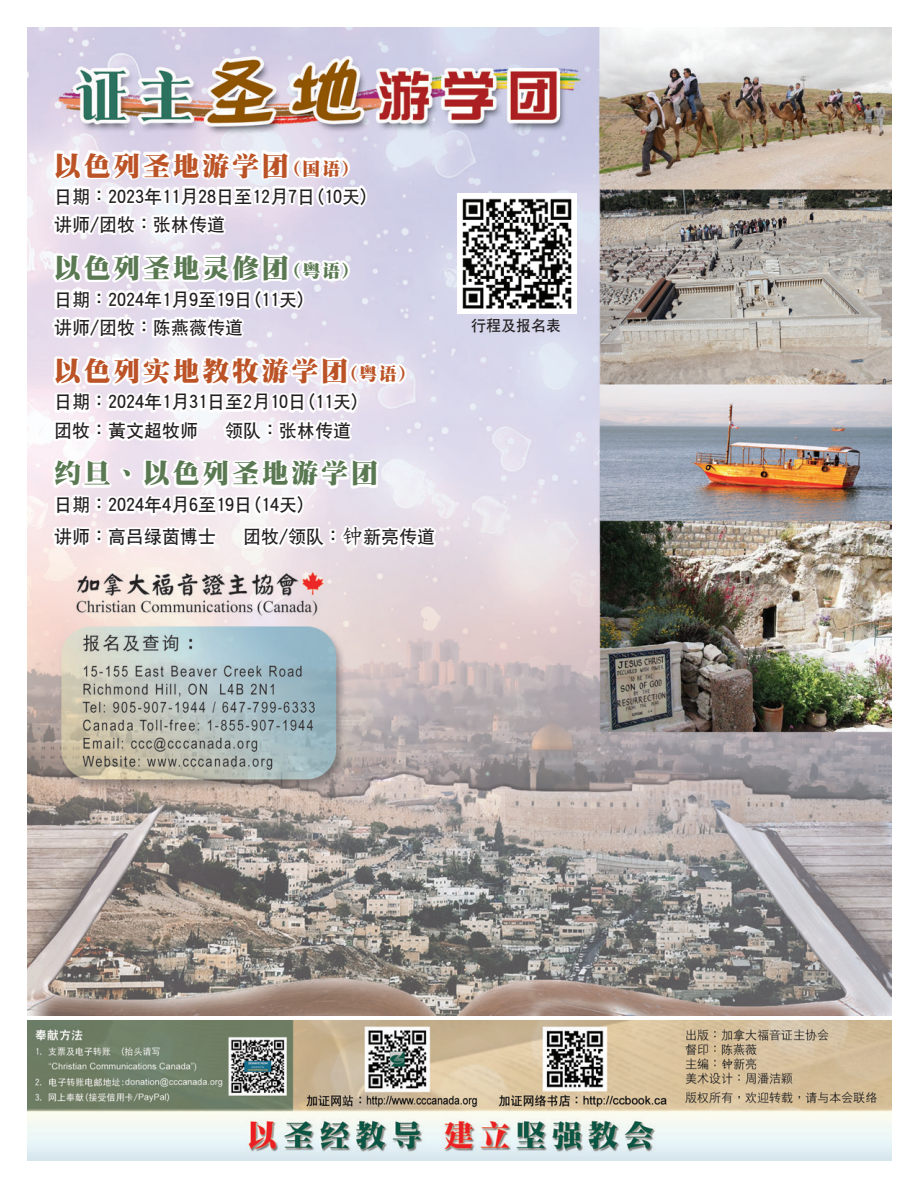
<style>
.page{position:relative;width:918px;height:1188px;background:#fff}
.page>*{position:absolute;margin:0;border:0;box-sizing:border-box;transform-origin:0 0}
.t1{font:27px "DFP Song W12 GB5";letter-spacing:.1em;color:#bb5327}
.t2{font:27px "DF Song W12 GB5";letter-spacing:.1em;color:#bb5327}
.t3{font:27px "DF Song W12 GB5";letter-spacing:.1em;color:#5a7953}
.t4{font:27px "DFP Song W12 GB5";letter-spacing:.1em;color:#5a7953}
.t5{font:18px/28.3px "DF Hei W7 GB5";color:#231f20}
.t6{font:15px "DF Hei W7 GB5";color:#231f20}
.s1{font-size:18px}
.s2{font-family:"DF Kai Shu SB Estd BF";font-size:21px}
</style>
<div class="page">
<img style="left:27px;top:27px;width:864px;height:988px">
<img style="left:27px;top:1021px;width:864px;height:140px">
<svg style="left:52px;top:150px;width:498px;height:435px"></svg>
<img style="left:458px;top:194px;width:119px;height:119px">
<h1 class="t2" style="left:54px;top:152px;width:298px">以色列聖地遊學團<span class="s1">(國語)</span></h1>
<p class="t5" style="left:54px;top:182px;width:316px">日期：2023年11月28日至12月7日(10天)講師/團牧：張林傳道</p>
<h1 class="t3" style="left:54px;top:255px;width:298px">以色列聖地靈修團<span class="s1">(粵語)</span></h1>
<p class="t5" style="left:54px;top:285px;width:253px">日期：2024年1月9至19日(11天)講師/團牧：陳燕薇傳道</p>
<h1 class="t1" style="left:54px;top:357px;width:352px">以色列實地教牧遊學團<span class="s1">(粵語)</span></h1>
<p class="t5" style="left:54px;top:388px;width:307px">日期：2024年1月31日至2月10日(11天)團牧：黃文超牧師</p>
<p class="t5" style="left:225px;top:416px;width:127px">領隊：張林傳道</p>
<h1 class="t4" style="left:54px;top:460px;width:325px">約旦、以色列聖地遊學團</h1>
<p class="t5" style="left:54px;top:488px;width:253px;line-height:32px">日期：2024年4月6至19日(14天)講師：高呂綠茵博士</p>
<p class="t5" style="left:243px;top:522px;width:193px">團牧/領隊：<span class="s2">钟</span>新亮傳道</p>
<p class="t6" style="left:471px;top:318px;width:91px">行程及報名表</p>
</div>
